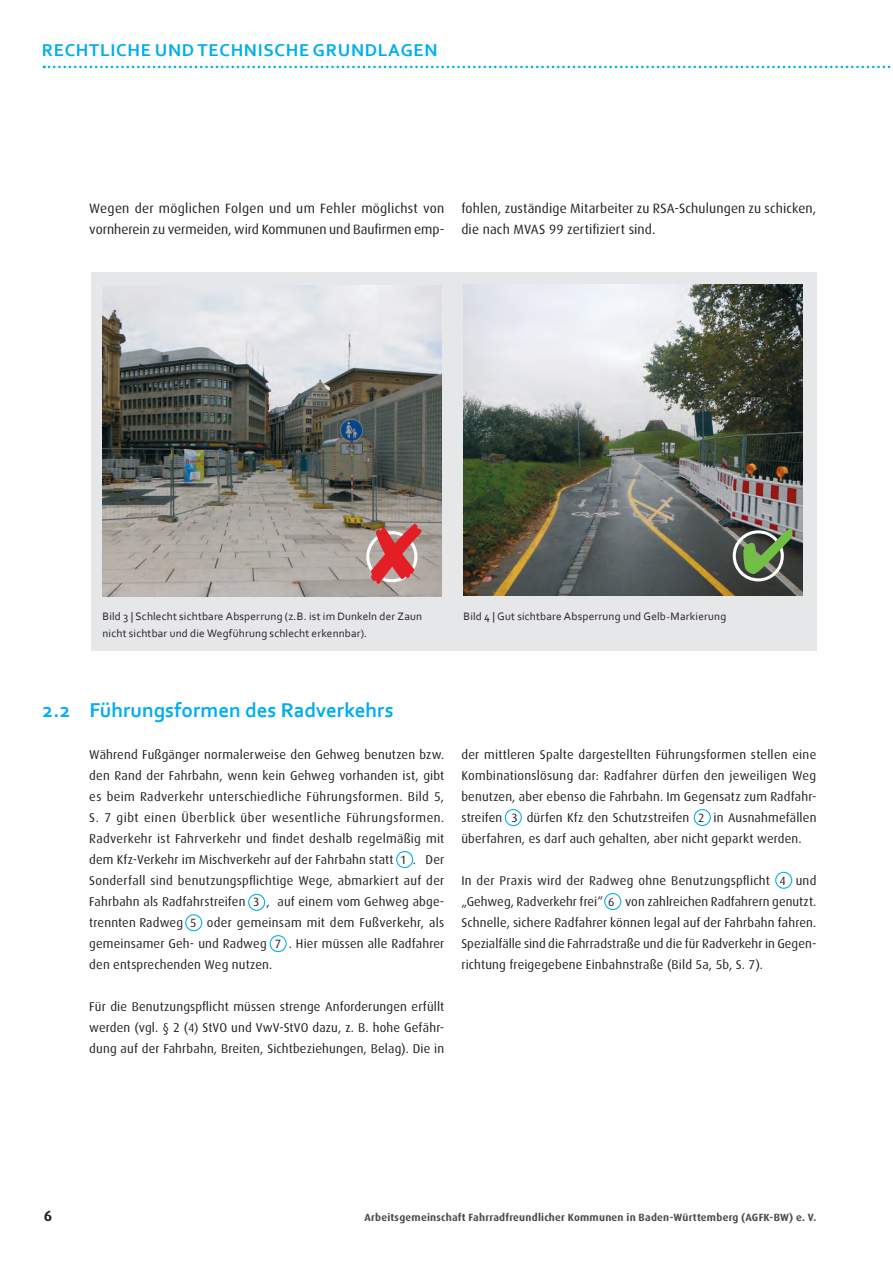
<style>
.page{position:relative;width:893px;height:1263px;background:#fff}
.page>*{position:absolute;margin:0;border:0;box-sizing:border-box;transform-origin:0 0}
.t1{font:700 21px "Corbel";color:#00aeef}
.t2{font:700 18px "Corbel";letter-spacing:.04em;color:#00aeef}
.t3{font:700 15px "Dax";color:#231f20}
.t4{font:13.5px/21px "Dax";letter-spacing:.01em;color:#231f20}
.t5{font:12.75px/21px "Dax";letter-spacing:.01em;color:#231f20;text-align:justify}
.t6{font:11.25px/16.5px "Corbel";letter-spacing:.015em;color:#231f20}
.t7{font:700 10.5px "Dax";letter-spacing:.02em;color:#4b4c4d}
.s1{font-size:12px}
</style>
<div class="page">
<svg style="left:44px;top:66px;width:847px;height:2px"></svg>
<div style="left:185px;top:914px;width:17px;height:17px;border:1px solid #00aeef;border-radius:50%"></div>
<div style="left:505px;top:809px;width:17px;height:17px;border:1px solid #00aeef;border-radius:50%"></div>
<div style="left:694px;top:809px;width:17px;height:17px;border:1px solid #00aeef;border-radius:50%"></div>
<div style="left:775px;top:872px;width:17px;height:17px;border:1px solid #00aeef;border-radius:50%"></div>
<div style="left:604px;top:893px;width:17px;height:17px;border:1px solid #00aeef;border-radius:50%"></div>
<div style="left:270px;top:935px;width:17px;height:17px;border:1px solid #00aeef;border-radius:50%"></div>
<div style="left:248px;top:894px;width:17px;height:17px;border:1px solid #00aeef;border-radius:50%"></div>
<div style="left:396px;top:851px;width:17px;height:17px;border:1px solid #00aeef;border-radius:50%"></div>
<div style="left:91px;top:273px;width:725px;height:378px;background:#e6e7e9"></div>
<img style="left:103px;top:285px;width:339px;height:311px">
<img style="left:463px;top:284px;width:340px;height:311px">
<div style="left:733px;top:530px;width:51px;height:51px;border:3px solid #fff;border-radius:50%"></div>
<div style="left:366px;top:531px;width:51px;height:51px;border:3px solid #fff;border-radius:50%"></div>
<svg style="left:371px;top:523px;width:51px;height:61px;background:#b5afa8"></svg>
<svg style="left:743px;top:528px;width:49px;height:46px;background:#5d5c5a"></svg>
<h2 class="t2" style="left:42px;top:39px;width:397px">RECHTLICHE UND TECHNISCHE GRUNDLAGEN</h2>
<p class="t4" style="left:89px;top:198px;width:357px">Wegen der möglichen Folgen und um Fehler möglichst von vornherein zu vermeiden, wird Kommunen und Baufirmen emp-</p>
<p class="t4" style="left:461px;top:198px;width:357px">fohlen, zuständige Mitarbeiter zu RSA-Schulungen zu schicken, die nach MVAS 99 zertifiziert sind.</p>
<p class="t6" style="left:103px;top:608px;width:321px">Bild 3 | Schlecht sichtbare Absperrung (z.B. ist im Dunkeln der Zaun nicht sichtbar und die Wegführung schlecht erkennbar).</p>
<p class="t6" style="left:464px;top:608px;width:264px">Bild 4 | Gut sichtbare Absperrung und Gelb-Markierung</p>
<h1 class="t1" style="left:43px;top:697px;width:353px">2. 2 Führungsformen des Radverkehrs</h1>
<p class="t5" style="left:89px;top:744px;width:357px">Während Fußgänger normalerweise den Gehweg benutzen bzw. den Rand der Fahrbahn, wenn kein Gehweg vorhanden ist, gibt es beim Radverkehr unterschiedliche Führungsformen. Bild 5, S. 7 gibt einen Überblick über wesentliche Führungsformen.<br>Radverkehr ist Fahrverkehr und findet deshalb regelmäßig mit dem Kfz-Verkehr im Mischverkehr auf der Fahrbahn statt <span class="s1">1</span> . Der Sonderfall sind benutzungspflichtige Wege, abmarkiert auf der Fahrbahn als Radfahrstreifen <span class="s1">3</span> , auf einem vom Gehweg abge&shy;trennten Radweg <span class="s1">5</span> oder gemeinsam mit dem Fußverkehr, als gemeinsamer Geh- und Radweg <span class="s1">7</span> . Hier müssen alle Radfahrer den entsprechenden Weg nutzen.</p>
<p class="t5" style="left:89px;top:996px;width:357px">Für die Benutzungspflicht müssen strenge Anforderungen erfüllt werden (vgl. § 2 (<span class="s1">4)</span> StVO und VwV-StVO dazu, z. B. hohe Gefähr&shy;dung auf der Fahrbahn, Breiten, Sichtbeziehungen, Belag). Die in</p>
<p class="t5" style="left:461px;top:744px;width:357px">der mittleren Spalte dargestellten Führungsformen stellen eine Kombinationslösung dar: Radfahrer dürfen den jeweiligen Weg benutzen, aber ebenso die Fahrbahn. Im Gegensatz zum Radfahr&shy;streifen <span class="s1">3</span> dürfen Kfz den Schutzstreifen <span class="s1">2</span> in Ausnahmefällen überfahren, es darf auch gehalten, aber nicht geparkt werden.</p>
<p class="t5" style="left:461px;top:870px;width:357px">In der Praxis wird der Radweg ohne Benutzungspflicht <span class="s1">4</span> und „Gehweg, Radverkehr frei“ <span class="s1">6</span> von zahlreichen Radfahrern genutzt.<br>Schnelle, sichere Radfahrer können legal auf der Fahrbahn fahren.<br>Spezialfälle sind die Fahrradstraße und die für Radverkehr in Gegen&shy;richtung freigegebene Einbahnstraße (Bild 5a, 5b, S. 7).</p>
<p class="t3" style="left:44px;top:1207px;width:10px">6</p>
<p class="t7" style="left:364px;top:1211px;width:453px">Arbeitsgemeinschaft Fahrradfreundlicher Kommunen in Baden-Württemberg (AGFK-BW) e. V.</p>
</div>
